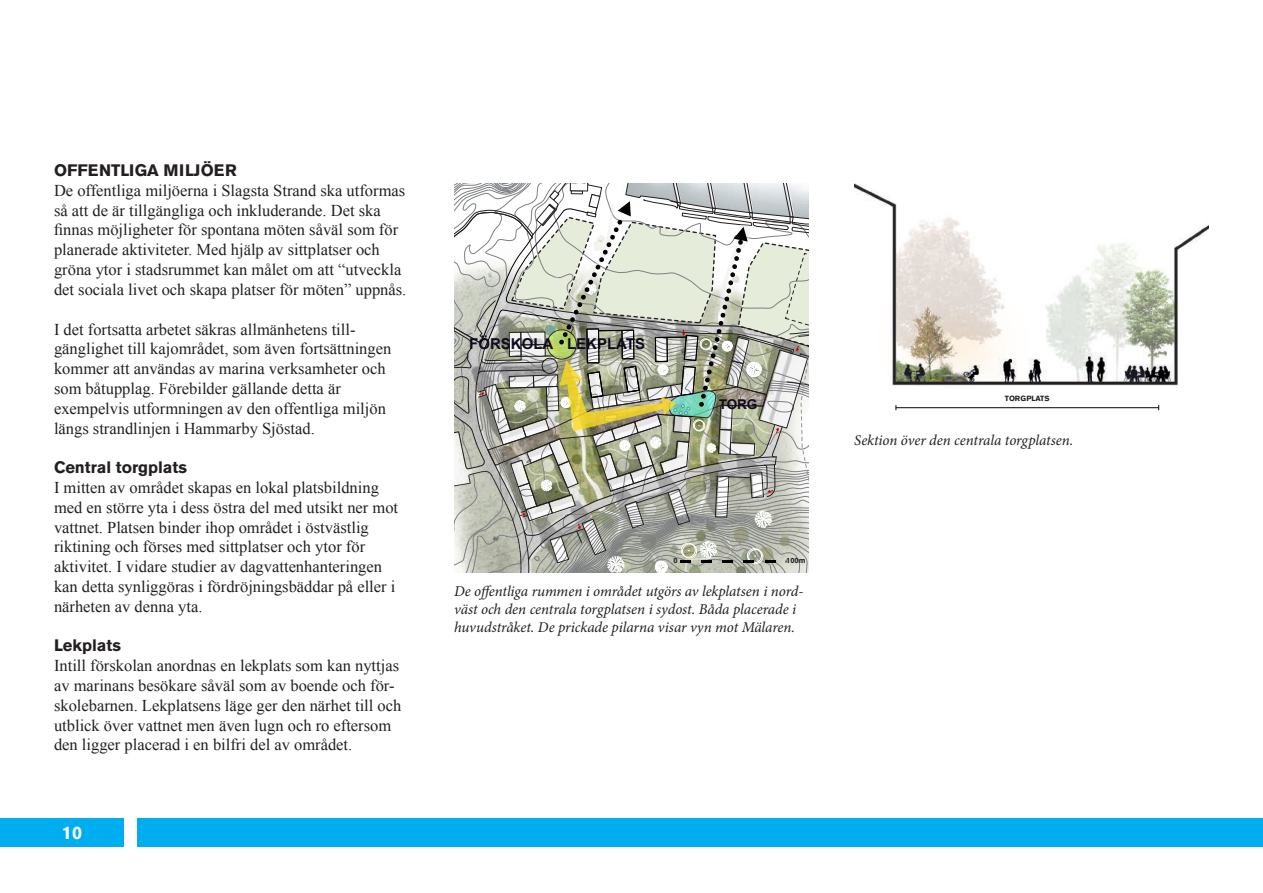
<style>
.page{position:relative;width:1263px;height:893px;background:#fff}
.page>*{position:absolute;margin:0;border:0;box-sizing:border-box;transform-origin:0 0}
.t1{font:700 18px "Akzidenz Grotesk BE";color:#fff}
.t2{font:16.5px/19.8px "Times New Roman";color:#231f20}
.t3{font:700 16.5px "Akzidenz Grotesk BE";color:#231f20}
.t4{font:italic 15px/18px "Minion Pro";letter-spacing:-.005em;color:#231f20}
.t5{font:700 15px "Arial";color:#0f0b1e}
.t6{font:700 13.5px "Arial";color:#0f0b1e}
.t7{font:700 7.5px "Akzidenz Grotesk BE";color:#231f20}
</style>
<div class="page">
<div style="left:0;top:818px;width:123px;height:28px;background:#00aeef"></div>
<div style="left:138px;top:818px;width:1125px;height:28px;background:#00aeef"></div>
<img style="left:854px;top:184px;width:355px;height:204px">
<hr style="left:896px;top:407px;width:263px;height:1px;background:#231f20">
<svg style="left:454px;top:184px;width:355px;height:389px"></svg>
<p class="t3" style="left:54px;top:161px;width:184px">OFFENTLIGA MILJÖER</p>
<p class="t2" style="left:54px;top:180px;width:354px">De offentliga miljöerna i Slagsta Strand ska utformas så att de är tillgängliga och inkluderande. Det ska finnas möjligheter för spontana möten såväl som för planerade aktiviteter. Med hjälp av sittplatser och gröna ytor i stadsrummet kan målet om att “utveckla det sociala livet och skapa platser för möten” uppnås.</p>
<p class="t2" style="left:54px;top:319px;width:339px">I det fortsatta arbetet säkras allmänhetens till&shy;gänglighet till kajområdet, som även fortsättningen kommer att användas av marina verksamheter och som båtupplag. Förebilder gällande detta är exempelvis utformningen av den offentliga miljön längs strandlinjen i Hammarby Sjöstad.</p>
<p class="t3" style="left:54px;top:458px;width:135px">Central torgplats</p>
<p class="t2" style="left:54px;top:477px;width:346px">I mitten av området skapas en lokal platsbildning med en större yta i dess östra del med utsikt ner mot vattnet. Platsen binder ihop området i östvästlig riktining och förses med sittplatser och ytor för aktivitet. I vidare studier av dagvattenhanteringen kan detta synliggöras i fördröjningsbäddar på eller i närheten av denna yta.</p>
<p class="t3" style="left:54px;top:636px;width:69px">Lekplats</p>
<p class="t2" style="left:54px;top:655px;width:349px">Intill förskolan anordnas en lekplats som kan nyttjas av marinans besökare såväl som av boende och för&shy;skolebarnen. Lekplatsens läge ger den närhet till och utblick över vattnet men även lugn och ro eftersom den ligger placerad i en bilfri del av området.</p>
<p class="t1" style="left:62px;top:822px;width:22px">10</p>
<p class="t5" style="left:469px;top:333px;width:86px">FÖRSKOLA</p>
<p class="t5" style="left:567px;top:333px;width:80px">LEKPLATS</p>
<p class="t6" style="left:719px;top:395px;width:40px">TORG</p>
<p class="t7" style="left:673px;top:556px;width:6px">0</p>
<p class="t7" style="left:786px;top:556px;width:21px">100m</p>
<p class="t4" style="left:454px;top:582px;width:351px">De offentliga rummen i området utgörs av lekplatsen i nord&shy;väst och den centrala torgplatsen i sydost. Båda placerade i huvudstråket. De prickade pilarna visar vyn mot Mälaren.</p>
<p class="t7" style="left:1005px;top:394px;width:46px">TORGPLATS</p>
<p class="t4" style="left:854px;top:431px;width:221px">Sektion över den centrala torgplatsen.</p>
</div>
